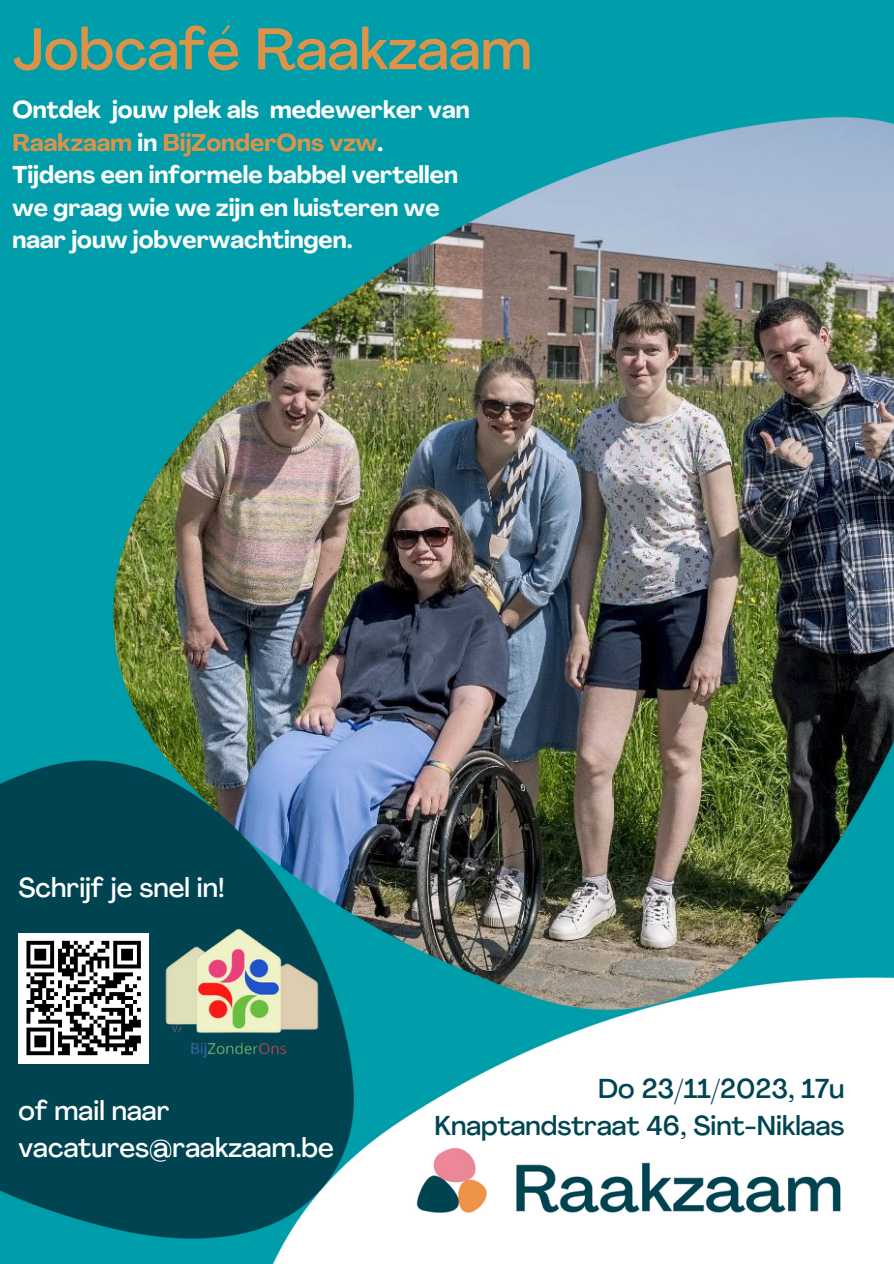
<style>
.page{position:relative;width:894px;height:1264px;background:#fff}
.page>*{position:absolute;margin:0;border:0;box-sizing:border-box;transform-origin:0 0}
.t1{font:500 57.75px "Agrandir";color:#dd9347}
.t2{font:500 27px "Agrandir";color:#fff}
.t3{font:500 27px "Agrandir";color:#004552}
.t4{font:700 24px/32.7px "Agrandir";color:#fefefe}
.t5{font:700 24px "Agrandir";color:#fff}
.t6{font:700 24px "Agrandir";color:#dd9347}
.s1{color:#fff}
</style>
<div class="page">
<img style="left:0;top:0;width:893px;height:1263px">
<img style="left:162px;top:920px;width:156px;height:156px">
<div style="left:19px;top:933px;width:130px;height:130px;background:#fff"></div>
<svg style="left:26px;top:940px;width:115px;height:116px"></svg>
<p class="t1" style="left:12px;top:26px;width:521px">Jobcafé Raakzaam</p>
<p class="t5" style="left:12px;top:100px;width:458px">Ontdek jouw plek als medewerker van</p>
<p class="t6" style="left:12px;top:133px;width:372px">Raakzaam <span class="s1">in</span> BijZonderOns vzw<span class="s1">.</span></p>
<p class="t4" style="left:12px;top:161px;width:447px">Tijdens een informele babbel vertellen we graag wie we zijn en luisteren we naar jouw jobverwachtingen.</p>
<p class="t2" style="left:19px;top:876px;width:207px">Schrijf je snel in!</p>
<p class="t2" style="left:19px;top:1099px;width:152px">of mail naar</p>
<p class="t2" style="left:19px;top:1136px;width:317px">vacatures@raakzaam.be</p>
<p class="t3" style="left:598px;top:1077px;width:248px">Do 23/11/2023, 17u</p>
<p class="t3" style="left:434px;top:1114px;width:411px">Knaptandstraat 46, Sint-Niklaas</p>
</div>
